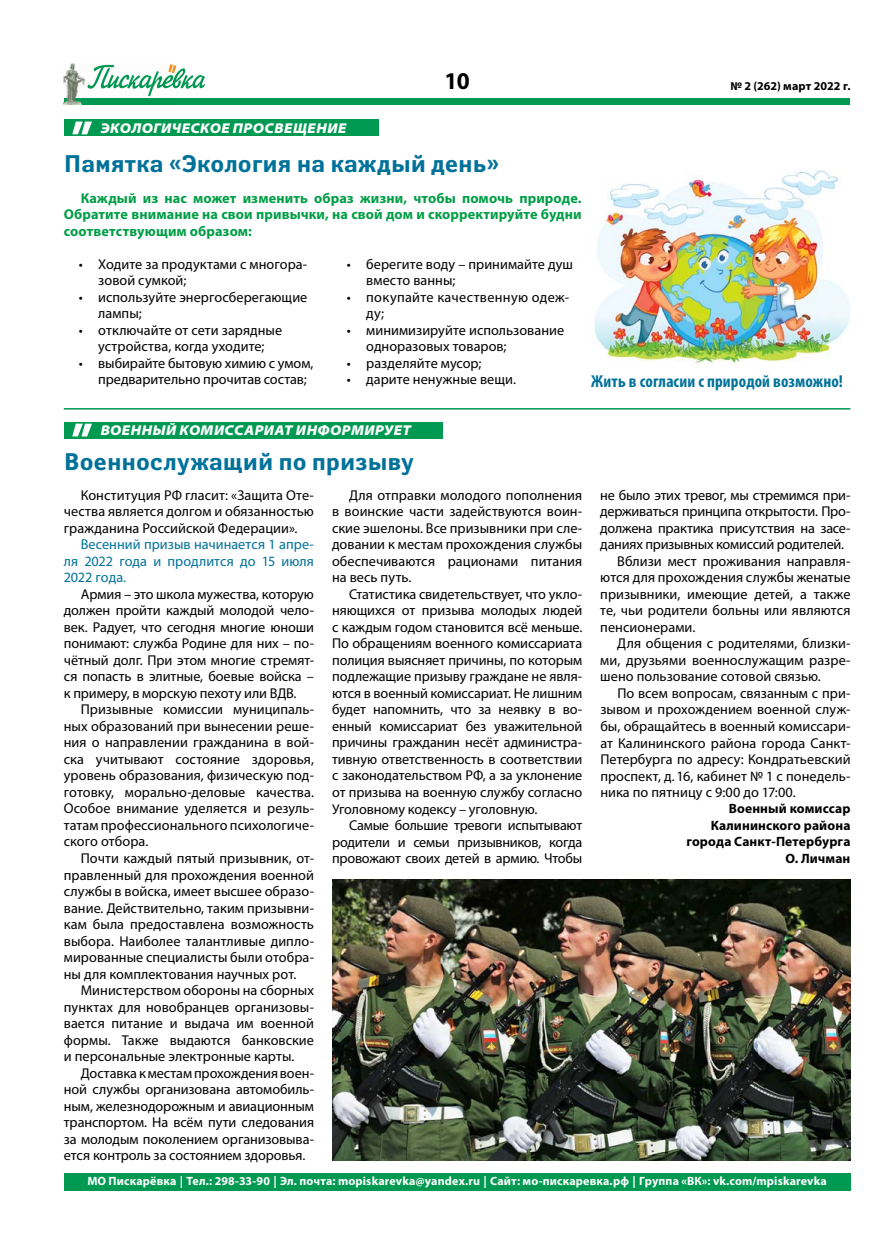
<style>
.page{position:relative;width:893px;height:1255px;background:#fff}
.page>*{position:absolute;margin:0;border:0;box-sizing:border-box;transform-origin:0 0}
.t1{font:700 24.15px "Myriad Pro";color:#000}
.t2{font:700 24px "Yanus C";letter-spacing:-.005em;color:#00729a}
.t3{font:700 condensed 17.25px "Myriad Pro";letter-spacing:.005em;color:#00729a}
.t4{font:14.25px/16.5px "Myriad Pro";color:#000;text-align:justify}
.t5{font:700 14.25px/16.5px "Myriad Pro";letter-spacing:.01em;color:#009e46;text-align:justify}
.t6{font:14.25px/16.5px "Myriad Pro";color:#00729a;text-align:justify}
.t7{font:italic 900 semi-expanded 14.25px "Myriad Pro";letter-spacing:.03em;color:#fff}
.t8{font:14.25px/16.5px "Myriad Pro";letter-spacing:.025em;color:#000}
.t9{font:700 13.5px/16.5px "Myriad Pro";letter-spacing:.01em;color:#000;text-align:right}
.t10{font:700 12px "Myriad Pro";letter-spacing:.015em;color:#fff}
.t11{font:700 12px "Myriad Pro";letter-spacing:.005em;color:#000}
</style>
<div class="page">
<img style="left:64px;top:64px;width:87px;height:34px">
<svg style="left:87px;top:64px;width:118px;height:32px"></svg>
<div style="left:64px;top:98px;width:786px;height:7px;background:#009952"></div>
<div style="left:64px;top:1173px;width:786px;height:17px;background:#009952"></div>
<img style="left:594px;top:170px;width:256px;height:194px">
<div style="left:64px;top:120px;width:314px;height:16px;background:#009952"></div>
<svg style="left:72px;top:121px;width:20px;height:13px"></svg>
<div style="left:64px;top:422px;width:378px;height:16px;background:#009952"></div>
<svg style="left:72px;top:423px;width:20px;height:13px"></svg>
<hr style="left:64px;top:408px;width:786px;height:1px;background:#009952">
<img style="left:332px;top:879px;width:518px;height:280px">
<p class="t7" style="left:101px;top:118px;width:247px">ЭКОЛОГИЧЕСКОЕ ПРОСВЕЩЕНИЕ</p>
<h1 class="t1" style="left:444px;top:65px;width:27px">10</h1>
<p class="t11" style="left:730px;top:78px;width:122px">№ 2 (262) март 2022 г.</p>
<h2 class="t2" style="left:64px;top:149px;width:437px">Памятка «Экология на каждый день»</h2>
<p class="t5" style="left:64px;top:189px;width:519px;text-indent:17px">Каждый из нас может изменить образ жизни, чтобы помочь природе.<br>Обратите внимание на свои привычки, на свой дом и скорректируйте будни соответствующим образом:</p>
<p class="t4" style="left:98px;top:255px;width:211px;text-indent:-19px">• Ходите за продуктами с многора‑ зовой сумкой;</p>
<p class="t4" style="left:98px;top:288px;width:211px;text-indent:-19px">• используйте энергосберегающие лампы;</p>
<p class="t4" style="left:79px;top:321px;width:205px;text-align:center">• отключайте от сети зарядные устройства, когда уходите;</p>
<p class="t4" style="left:98px;top:354px;width:217px;text-indent:-19px">• выбирайте бытовую химию с умом, предварительно прочитав состав;</p>
<p class="t4" style="left:366px;top:255px;width:208px;text-indent:-19px">• берегите воду – принимайте душ вместо ванны;</p>
<p class="t8" style="left:366px;top:288px;width:205px;text-indent:-19px">• покупайте качественную одеж‑ ду;</p>
<p class="t4" style="left:366px;top:321px;width:200px;text-indent:-19px">• минимизируйте использование одноразовых товаров;</p>
<p class="t4" style="left:347px;top:354px;width:136px">• разделяйте мусор;</p>
<p class="t4" style="left:347px;top:371px;width:171px">• дарите ненужные вещи.</p>
<p class="t3" style="left:591px;top:370px;width:253px">Жить в согласии с природой возможно!</p>
<p class="t7" style="left:101px;top:420px;width:312px">ВОЕННЫЙ КОМИССАРИАТ ИНФОРМИРУЕТ</p>
<h2 class="t2" style="left:64px;top:448px;width:351px">Военнослужащий по призыву</h2>
<p class="t4" style="left:64px;top:486px;width:252px;text-indent:17px">Конституция РФ гласит: «Защита Оте‑ чества является долгом и обязанностью гражданина Российской Федерации».</p>
<p class="t6" style="left:64px;top:536px;width:252px;text-indent:17px">Весенний призыв начинается 1 апре‑ ля 2022 года и продлится до 15 июля 2022 года.</p>
<p class="t4" style="left:64px;top:585px;width:252px;text-indent:17px">Армия – это школа мужества, которую должен пройти каждый молодой чело‑ век. Радует, что сегодня многие юноши понимают: служба Родине для них – по‑ чётный долг. При этом многие стремят‑ ся попасть в элитные, боевые войска – к примеру, в морскую пехоту или ВДВ.</p>
<p class="t4" style="left:64px;top:701px;width:252px;text-indent:17px">Призывные комиссии муниципаль‑ ных образований при вынесении реше‑ ния о направлении гражданина в вой‑ ска учитывают состояние здоровья, уровень образования, физическую под‑ готовку, морально-деловые качества.<br>Особое внимание уделяется и резуль‑ татам профессионального психологиче‑ ского отбора.</p>
<p class="t4" style="left:64px;top:849px;width:252px;text-indent:17px">Почти каждый пятый призывник, от‑ правленный для прохождения военной службы в войска, имеет высшее образо‑ вание. Действительно, таким призывни‑ кам была предоставлена возможность выбора. Наиболее талантливые дипло‑ мированные специалисты были отобра‑ ны для комплектования научных рот.</p>
<p class="t4" style="left:64px;top:981px;width:252px;text-indent:17px">Министерством обороны на сборных пунктах для новобранцев организовы‑ вается питание и выдача им военной формы. Также выдаются банковские и персональные электронные карты.</p>
<p class="t4" style="left:64px;top:1064px;width:252px;text-indent:17px">Доставка к местам прохождения воен‑ ной службы организована автомобиль‑ ным, железнодорожным и авиационным транспортом. На всём пути следования за молодым поколением организовыва‑ ется контроль за состоянием здоровья.</p>
<p class="t4" style="left:332px;top:486px;width:252px;text-indent:17px">Для отправки молодого пополнения в воинские части задействуются воин‑ ские эшелоны. Все призывники при сле‑ довании к местам прохождения службы обеспечиваются рационами питания на весь путь.</p>
<p class="t4" style="left:332px;top:585px;width:252px;text-indent:17px">Статистика свидетельствует, что укло‑ няющихся от призыва молодых людей с каждым годом становится всё меньше.<br>По обращениям военного комиссариата полиция выясняет причины, по которым подлежащие призыву граждане не явля‑ ются в военный комиссариат. Не лишним будет напомнить, что за неявку в во‑ енный комиссариат без уважительной причины гражданин несёт администра‑ тивную ответственность в соответствии с законодательством РФ, а за уклонение от призыва на военную службу согласно Уголовному кодексу – уголовную.</p>
<p class="t4" style="left:332px;top:816px;width:252px;text-indent:17px">Самые большие тревоги испытывают родители и семьи призывников, когда провожают своих детей в армию. Чтобы</p>
<p class="t4" style="left:600px;top:486px;width:252px">не было этих тревог, мы стремимся при‑</p>
<p class="t4" style="left:600px;top:503px;width:252px">держиваться принципа открытости. Про‑</p>
<p class="t4" style="left:600px;top:519px;width:252px">должена практика присутствия на засе‑</p>
<p class="t4" style="left:600px;top:536px;width:245px">даниях призывных комиссий родителей.</p>
<p class="t4" style="left:617px;top:552px;width:235px">Вблизи мест проживания направля‑</p>
<p class="t4" style="left:600px;top:569px;width:252px">ются для прохождения службы женатые</p>
<p class="t4" style="left:600px;top:585px;width:252px">призывники, имеющие детей, а также</p>
<p class="t4" style="left:600px;top:602px;width:252px">те, чьи родители больны или являются</p>
<p class="t4" style="left:600px;top:618px;width:97px">пенсионерами.</p>
<p class="t4" style="left:617px;top:635px;width:235px">Для общения с родителями, близки‑</p>
<p class="t4" style="left:600px;top:651px;width:252px">ми, друзьями военнослужащим разре‑</p>
<p class="t4" style="left:600px;top:668px;width:222px">шено пользование сотовой связью.</p>
<p class="t4" style="left:617px;top:684px;width:235px">По всем вопросам, связанным с при‑</p>
<p class="t4" style="left:600px;top:701px;width:252px">зывом и прохождением военной служ‑</p>
<p class="t4" style="left:600px;top:717px;width:252px">бы, обращайтесь в военный комиссари‑</p>
<p class="t4" style="left:600px;top:734px;width:251px">ат Калининского района города Санкт-</p>
<p class="t4" style="left:600px;top:750px;width:252px">Петербурга по адресу: Кондратьевский</p>
<p class="t4" style="left:600px;top:767px;width:252px">проспект, д.16, кабинет № 1 с понедель‑</p>
<p class="t4" style="left:600px;top:783px;width:197px">ника по пятницу с 9:00 до 17:00.</p>
<p class="t9" style="left:686px;top:800px;width:166px">Военный комиссар<br>Калининского района города Санкт-Петербурга<br>О. Личман</p>
<p class="t10" style="left:87px;top:1173px;width:741px">МО Пискарёвка | Тел.: 298-33-90 | Эл. почта: mopiskarevka@yandex.ru | Сайт: мo-пискаревка.рф | Группа «ВК»: vk.com/mpiskarevka</p>
</div>
